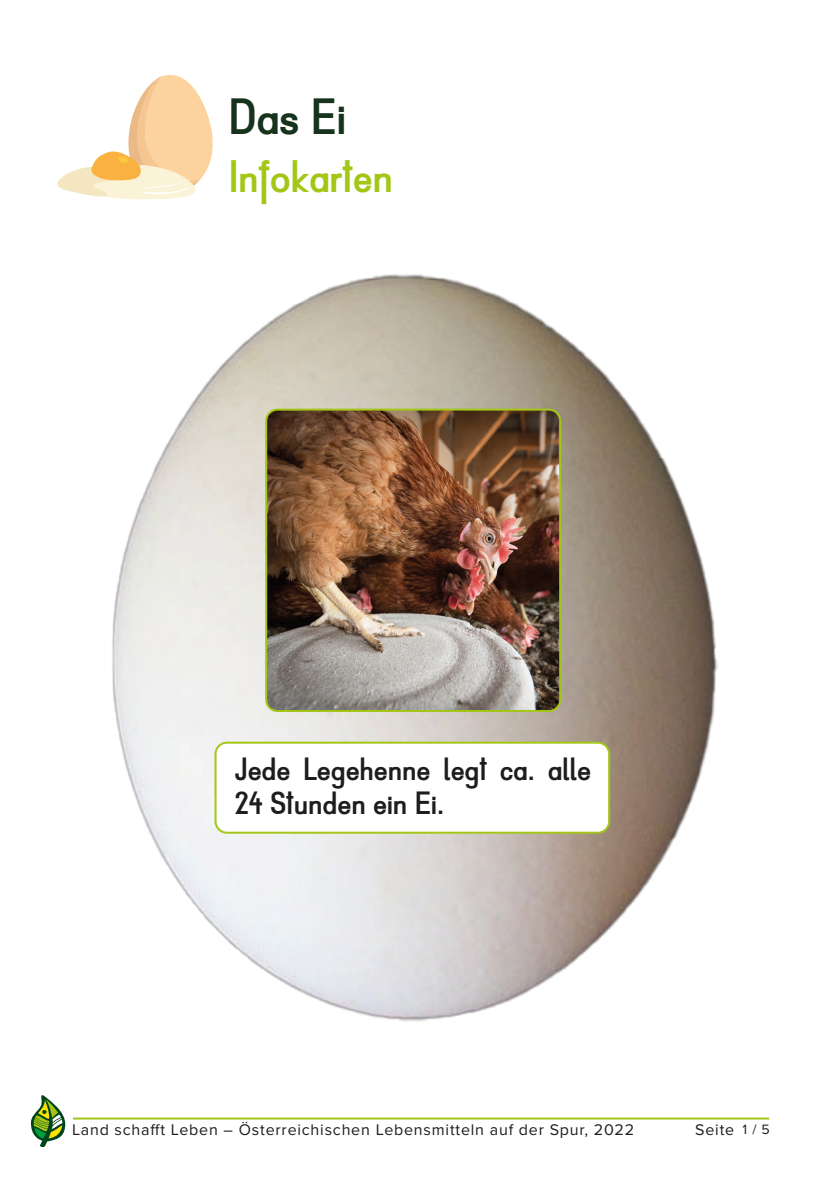
<style>
.page{position:relative;width:840px;height:1191px;background:#fff}
.page>*{position:absolute;margin:0;border:0;box-sizing:border-box;transform-origin:0 0}
.t1{font:700 38px "Aa Bb Cc";color:#17331c}
.t2{font:700 34px "Aa Bb Cc";letter-spacing:.03em;color:#a3c617}
.AufgabenText_ohne_lr{font:700 24px/34px "Aa Bb Cc";letter-spacing:.03em;color:#1d1d1b}
.t3{font:16px "Proxima Nova";letter-spacing:.05em;color:#1d1d1b}
.s1{font-size:14px}
</style>
<div class="page">
<img style="left:31px;top:75px;width:739px;height:1072px">
<div style="left:215px;top:742px;width:393px;height:90px;background:#fff;border-radius:11px"></div>
<div style="left:214px;top:741px;width:395px;height:92px;border:2px solid #a3c617;border-radius:11px"></div>
<img style="left:266px;top:409px;width:294px;height:302px">
<div style="left:265px;top:408px;width:296px;height:304px;border:2px solid #a3c617;border-radius:11px"></div>
<h1 class="t1" style="left:229px;top:91px;width:118px">Das Ei</h1>
<h2 class="t2" style="left:229px;top:154px;width:165px">Infokarten</h2>
<p class="AufgabenText_ohne_lr" style="left:235px;top:754px;width:356px">Jede Legehenne legt ca. alle<br>24 Stunden ein Ei.</p>
<p class="t3" style="left:72px;top:1120px;width:563px">Land schafft Leben – Österreichischen Lebensmitteln auf der Spur, 2022</p>
<p class="t3" style="left:694px;top:1120px;width:76px">Seite <span class="s1">1 / 5</span></p>
</div>
